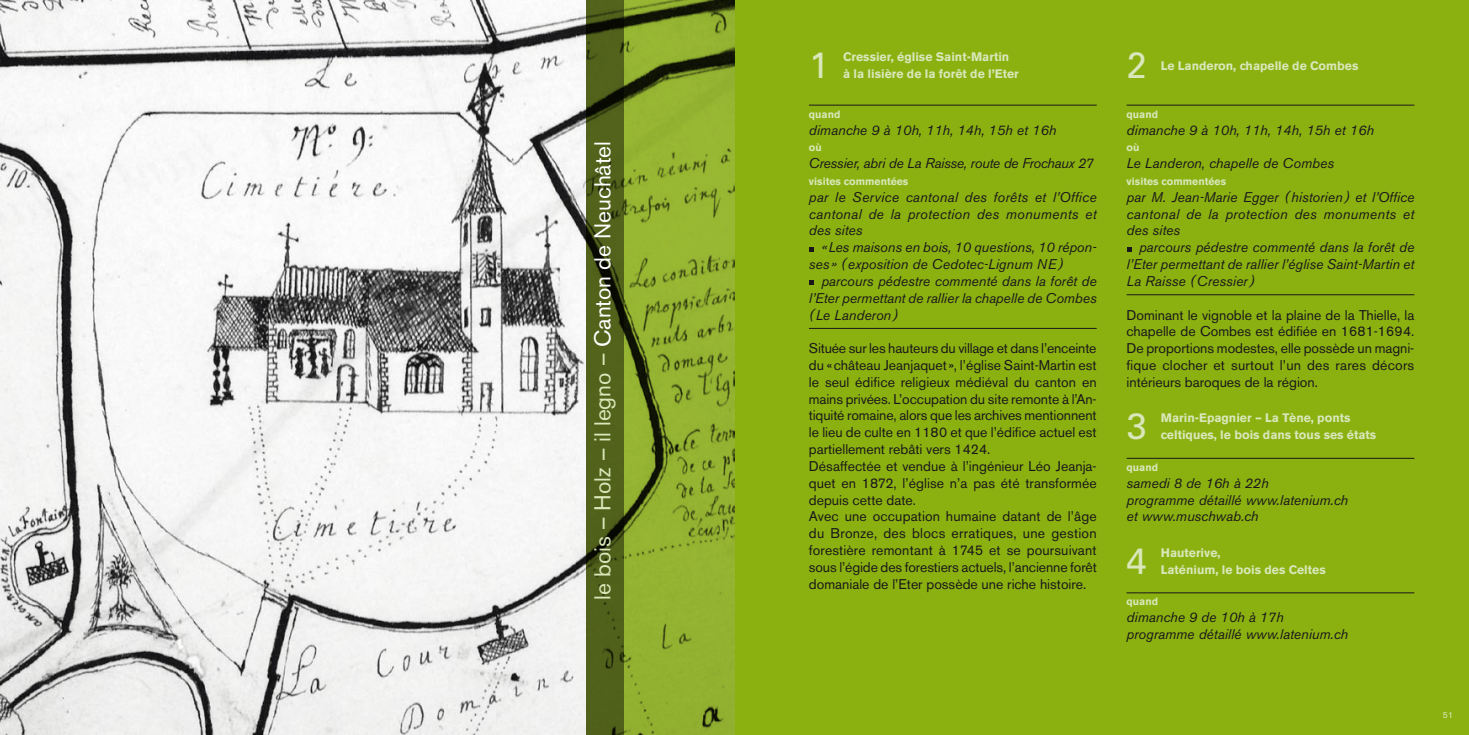
<style>
.page{position:relative;width:1469px;height:735px;background:#fff}
.page>*{position:absolute;margin:0;border:0;box-sizing:border-box;transform-origin:0 0}
.t1{font:36.4px "Zurich BT";color:#d9e7ba}
.t2{font:22.75px "Akzidenz Grotesk BE";color:#d9e7ba}
.t3{font:14px/16.8px "Akzidenz Grotesk BE";color:#1a171b}
.t4{font:italic 14px/16.8px "Akzidenz Grotesk BE";color:#1a171b;text-align:justify}
.t5{font:italic 14px "Akzidenz Grotesk BE";letter-spacing:-.02em;color:#1a171b}
.t6{font:700 12.25px/16.8px "Akzidenz Grotesk BE";color:#d9e7ba}
.t7{font:700 10.5px "Akzidenz Grotesk BE";color:#d9e7ba}
.t8{font:8.75px "Akzidenz Grotesk BE";color:#d9e7ba}
.s1{color:#fff}
</style>
<div class="page">
<div style="left:734px;top:0;width:734px;height:734px;background:#8bb110"></div>
<img style="left:0;top:0;width:586px;height:734px">
<svg style="left:623px;top:0;width:111px;height:734px;background:#88a42d"></svg>
<svg style="left:586px;top:0;width:37px;height:734px;background:#4a5918"></svg>
<hr style="left:809px;top:105px;width:287px;height:1px;background:#1a171b">
<hr style="left:809px;top:328px;width:287px;height:1px;background:#1a171b">
<svg style="left:809px;top:247px;width:4px;height:4px"></svg>
<svg style="left:809px;top:280px;width:4px;height:4px"></svg>
<hr style="left:1126px;top:105px;width:288px;height:1px;background:#1a171b">
<hr style="left:1126px;top:294px;width:288px;height:1px;background:#1a171b">
<hr style="left:1126px;top:458px;width:288px;height:1px;background:#1a171b">
<hr style="left:1126px;top:592px;width:288px;height:1px;background:#1a171b">
<svg style="left:1127px;top:247px;width:4px;height:4px"></svg>
<h2 class="t2" style="left:589px;top:599px;width:460px;rotate:-90deg">le bois – Holz – il legno – <span class="s1">Canton de Neuchâtel</span></h2>
<h1 class="t1" style="left:809px;top:43px;width:22px">1</h1>
<h1 class="t1" style="left:1126px;top:43px;width:22px">2</h1>
<p class="t6" style="left:843px;top:49px;width:177px">Cressier, église Saint-Martin à la lisière de la forêt de l’Eter</p>
<p class="t6" style="left:1160px;top:58px;width:199px">Le Landeron, chapelle de Combes</p>
<p class="t7" style="left:809px;top:108px;width:33px">quand</p>
<p class="t4" style="left:809px;top:121px;width:249px">dimanche 9 à 10h, 11h, 14h, 15h et 16h</p>
<p class="t7" style="left:809px;top:141px;width:14px">où</p>
<p class="t5" style="left:809px;top:155px;width:287px">Cressier, abri de La Raisse, route de Frochaux 27</p>
<p class="t7" style="left:809px;top:175px;width:101px">visites commentées</p>
<p class="t4" style="left:809px;top:188px;width:289px">par le Service cantonal des forêts et l’Office cantonal de la protection des monuments et des sites</p>
<p class="t4" style="left:809px;top:239px;width:289px;text-indent:12px">«Les maisons en bois, 10 questions, 10 répon&shy;ses» (exposition de Cedotec-Lignum NE)</p>
<p class="t4" style="left:809px;top:272px;width:289px;text-indent:12px">parcours pédestre commenté dans la forêt de l’Eter permettant de rallier la chapelle de Combes (Le Landeron)</p>
<p class="t3" style="left:809px;top:340px;width:289px">Située sur les hauteurs du village et dans l’enceinte du «château Jeanjaquet», l’église Saint-Martin est le seul édifice religieux médiéval du canton en mains privées. L’occupation du site remonte à l’An&shy;tiquité romaine, alors que les archives mentionnent le lieu de culte en 11 80 et que l’édifice actuel est partiellement rebâti vers 1 424.<br>Désaffectée et vendue à l’ingénieur Léo Jeanja&shy;quet en 1 872, l’église n’a pas été transformée depuis cette date.<br>Avec une occupation humaine datant de l’âge du Bronze, des blocs erratiques, une gestion forestière remontant à 1 745 et se poursuivant sous l’égide des forestiers actuels, l’ancienne forêt domaniale de l’Eter possède une riche histoire.</p>
<p class="t7" style="left:1126px;top:108px;width:33px">quand</p>
<p class="t4" style="left:1126px;top:121px;width:249px">dimanche 9 à 10h, 11h, 14h, 15h et 16h</p>
<p class="t7" style="left:1126px;top:141px;width:14px">où</p>
<p class="t4" style="left:1126px;top:155px;width:209px">Le Landeron, chapelle de Combes</p>
<p class="t7" style="left:1126px;top:175px;width:101px">visites commentées</p>
<p class="t4" style="left:1126px;top:188px;width:289px">par M. Jean-Marie Egger (historien) et l’Office cantonal de la protection des monuments et des sites</p>
<p class="t4" style="left:1126px;top:239px;width:289px;text-indent:12px">parcours pédestre commenté dans la forêt de l’Eter permettant de rallier l’église Saint-Martin et La Raisse (Cressier)</p>
<p class="t3" style="left:1126px;top:306px;width:289px;text-align:justify">Dominant le vignoble et la plaine de la Thielle, la chapelle de Combes est édifiée en 1 681 -1 694.<br>De proportions modestes, elle possède un magni&shy;fique clocher et surtout l’un des rares décors intérieurs baroques de la région.</p>
<p class="t6" style="left:1160px;top:409px;width:217px">Marin-Epagnier – La Tène, ponts celtiques, le bois dans tous ses états</p>
<p class="t7" style="left:1126px;top:461px;width:33px">quand</p>
<p class="t4" style="left:1126px;top:474px;width:223px;text-align:left">samedi 8 de 16h à 22h<br>programme détaillé www.latenium.ch et www.muschwab.ch</p>
<p class="t6" style="left:1160px;top:544px;width:166px">Hauterive,<br>Laténium, le bois des Celtes</p>
<p class="t7" style="left:1126px;top:595px;width:33px">quand</p>
<p class="t4" style="left:1126px;top:608px;width:223px">dimanche 9 de 10h à 17h programme détaillé www.latenium.ch</p>
<h1 class="t1" style="left:1126px;top:403px;width:22px">3</h1>
<h1 class="t1" style="left:1126px;top:538px;width:22px">4</h1>
<p class="t8" style="left:1442px;top:709px;width:9px">51</p>
</div>
